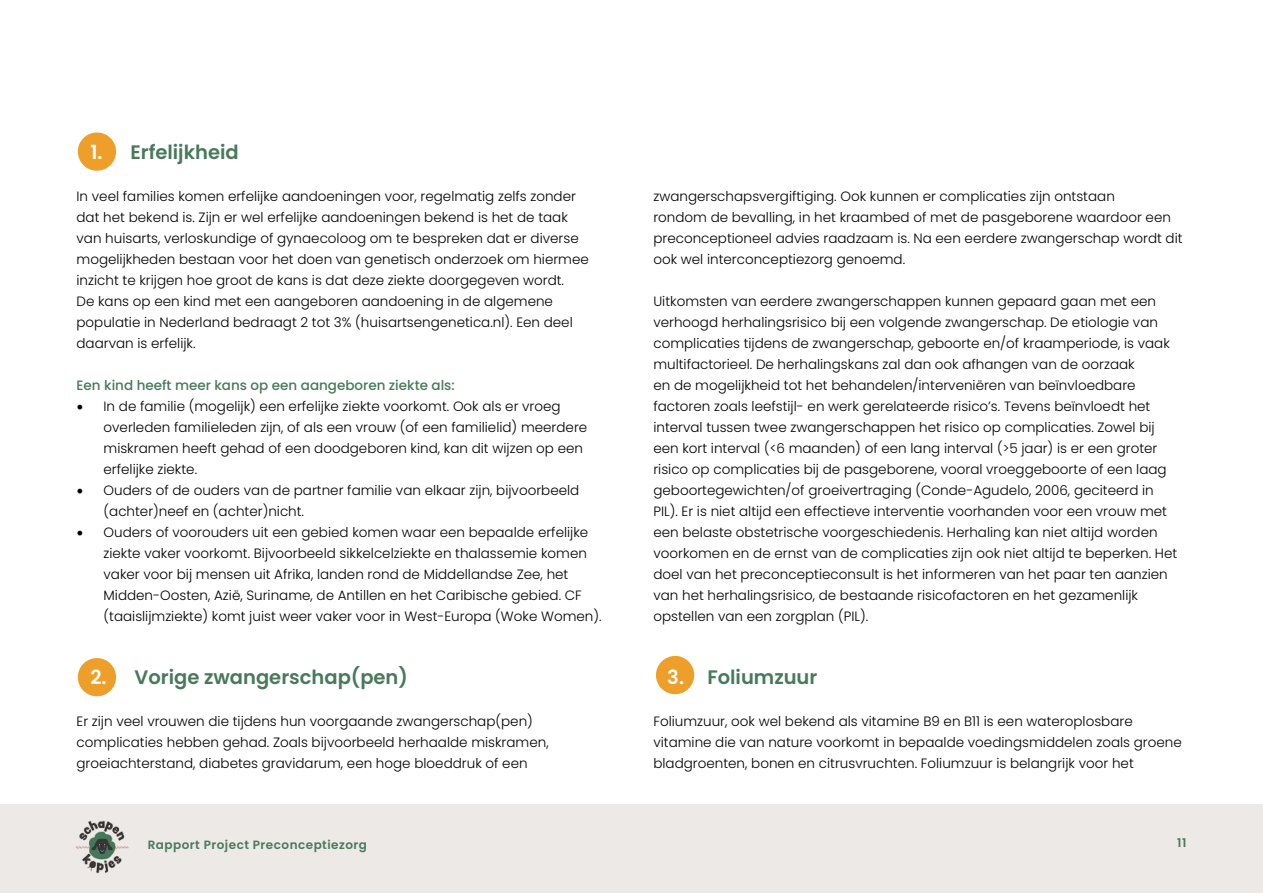
<style>
.page{position:relative;width:1263px;height:893px;background:#fff}
.page>*{position:absolute;margin:0;border:0;box-sizing:border-box;transform-origin:0 0}
.t1{font:600 19.5px "Poppins";color:#48795a}
.t2{font:300 13.5px/21px "Poppins";color:#000}
.t3{font:500 13.5px "Poppins";color:#48795a}
.t4{font:600 12px "Poppins";letter-spacing:.04em;color:#48795a}
.s1{color:#fff}
.s2{font-family:"Minion Pro";font-weight:400;font-size:18px}
</style>
<div class="page">
<div style="left:0;top:804px;width:1263px;height:89px;background:#ede9e6"></div>
<img style="left:75px;top:820px;width:54px;height:54px">
<div style="left:79px;top:134px;width:36px;height:36px;background:#ed9f2a;border-radius:50%"></div>
<div style="left:78px;top:132px;width:38px;height:39px;border:2px solid #ed9f2a;border-radius:50%"></div>
<div style="left:79px;top:659px;width:36px;height:36px;background:#ed9f2a;border-radius:50%"></div>
<div style="left:78px;top:658px;width:38px;height:38px;border:2px solid #ed9f2a;border-radius:50%"></div>
<div style="left:657px;top:657px;width:36px;height:36px;background:#ed9f2a;border-radius:50%"></div>
<div style="left:656px;top:656px;width:38px;height:38px;border:2px solid #ed9f2a;border-radius:50%"></div>
<h1 class="t1" style="left:90px;top:141px;width:150px"><span class="s1">1.</span> Erfelijkheid</h1>
<p class="t2" style="left:77px;top:186px;width:514px">In veel families komen erfelijke aandoeningen voor, regelmatig zelfs zonder dat het bekend is. Zijn er wel erfelijke aandoeningen bekend is het de taak van huisarts, verloskundige of gynaecoloog om te bespreken dat er diverse mogelijkheden bestaan voor het doen van genetisch onderzoek om hiermee inzicht te krijgen hoe groot de kans is dat deze ziekte doorgegeven wordt.<br>De kans op een kind met een aangeboren aandoening in de algemene populatie in Nederland bedraagt 2 tot 3% (huisartsengenetica.nl). Een deel daarvan is erfelijk.</p>
<p class="t3" style="left:77px;top:377px;width:380px">Een kind heeft meer kans op een aangeboren ziekte als:</p>
<p class="t2" style="left:104px;top:396px;width:485px;text-indent:-27px"><span class="s2">•</span> In de familie (mogelijk) een erfelijke ziekte voorkomt. Ook als er vroeg overleden familieleden zijn, of als een vrouw (of een familielid) meerdere miskramen heeft gehad of een doodgeboren kind, kan dit wijzen op een erfelijke ziekte.</p>
<p class="t2" style="left:104px;top:480px;width:477px;text-indent:-27px"><span class="s2">•</span> Ouders of de ouders van de partner familie van elkaar zijn, bijvoorbeeld (achter)neef en (achter)nicht.</p>
<p class="t2" style="left:104px;top:522px;width:499px;text-indent:-27px"><span class="s2">•</span> Ouders of voorouders uit een gebied komen waar een bepaalde erfelijke ziekte vaker voorkomt. Bijvoorbeeld sikkelcelziekte en thalassemie komen vaker voor bij mensen uit Afrika, landen rond de Middellandse Zee, het Midden-Oosten, Azië, Suriname, de Antillen en het Caribische gebied. CF (taaislijmziekte) komt juist weer vaker voor in West-Europa (Woke Women).</p>
<h1 class="t1" style="left:90px;top:666px;width:319px"><span class="s1">2.</span> Vorige zwangerschap(pen)</h1>
<p class="t2" style="left:77px;top:711px;width:474px">Er zijn veel vrouwen die tijdens hun voorgaande zwangerschap(pen) complicaties hebben gehad. Zoals bijvoorbeeld herhaalde miskramen, groeiachterstand, diabetes gravidarum, een hoge bloeddruk of een</p>
<p class="t2" style="left:653px;top:186px;width:531px">zwangerschapsvergiftiging. Ook kunnen er complicaties zijn ontstaan<br>rondom de bevalling, in het kraambed of met de pasgeborene waardoor een preconceptioneel advies raadzaam is. Na een eerdere zwangerschap wordt dit ook wel interconceptiezorg genoemd.</p>
<p class="t2" style="left:653px;top:291px;width:525px">Uitkomsten van eerdere zwangerschappen kunnen gepaard gaan met een verhoogd herhalingsrisico bij een volgende zwangerschap. De etiologie van complicaties tijdens de zwangerschap, geboorte en/of kraamperiode, is vaak multifactorieel. De herhalingskans zal dan ook afhangen van de oorzaak<br>en de mogelijkheid tot het behandelen/interveniëren van beïnvloedbare factoren zoals leefstijl- en werk gerelateerde risico’s. Tevens beïnvloedt het interval tussen twee zwangerschappen het risico op complicaties. Zowel bij een kort interval (&lt;6 maanden) of een lang interval (&gt;5 jaar) is er een groter risico op complicaties bij de pasgeborene, vooral vroeggeboorte of een laag geboortegewichten/of groeivertraging (Conde-Agudelo, 2006, geciteerd in PIL). Er is niet altijd een effectieve interventie voorhanden voor een vrouw met een belaste obstetrische voorgeschiedenis. Herhaling kan niet altijd worden voorkomen en de ernst van de complicaties zijn ook niet altijd te beperken. Het doel van het preconceptieconsult is het informeren van het paar ten aanzien van het herhalingsrisico, de bestaande risicofactoren en het gezamenlijk opstellen van een zorgplan (PIL).</p>
<h1 class="t1" style="left:667px;top:666px;width:152px"><span class="s1">3.</span> Foliumzuur</h1>
<p class="t2" style="left:653px;top:711px;width:530px">Foliumzuur, ook wel bekend als vitamine B9 en B11 is een wateroplosbare vitamine die van nature voorkomt in bepaalde voedingsmiddelen zoals groene bladgroenten, bonen en citrusvruchten. Foliumzuur is belangrijk voor het</p>
<p class="t4" style="left:148px;top:838px;width:221px">Rapport Project Preconceptiezorg</p>
<p class="t4" style="left:1177px;top:836px;width:11px">11</p>
</div>
